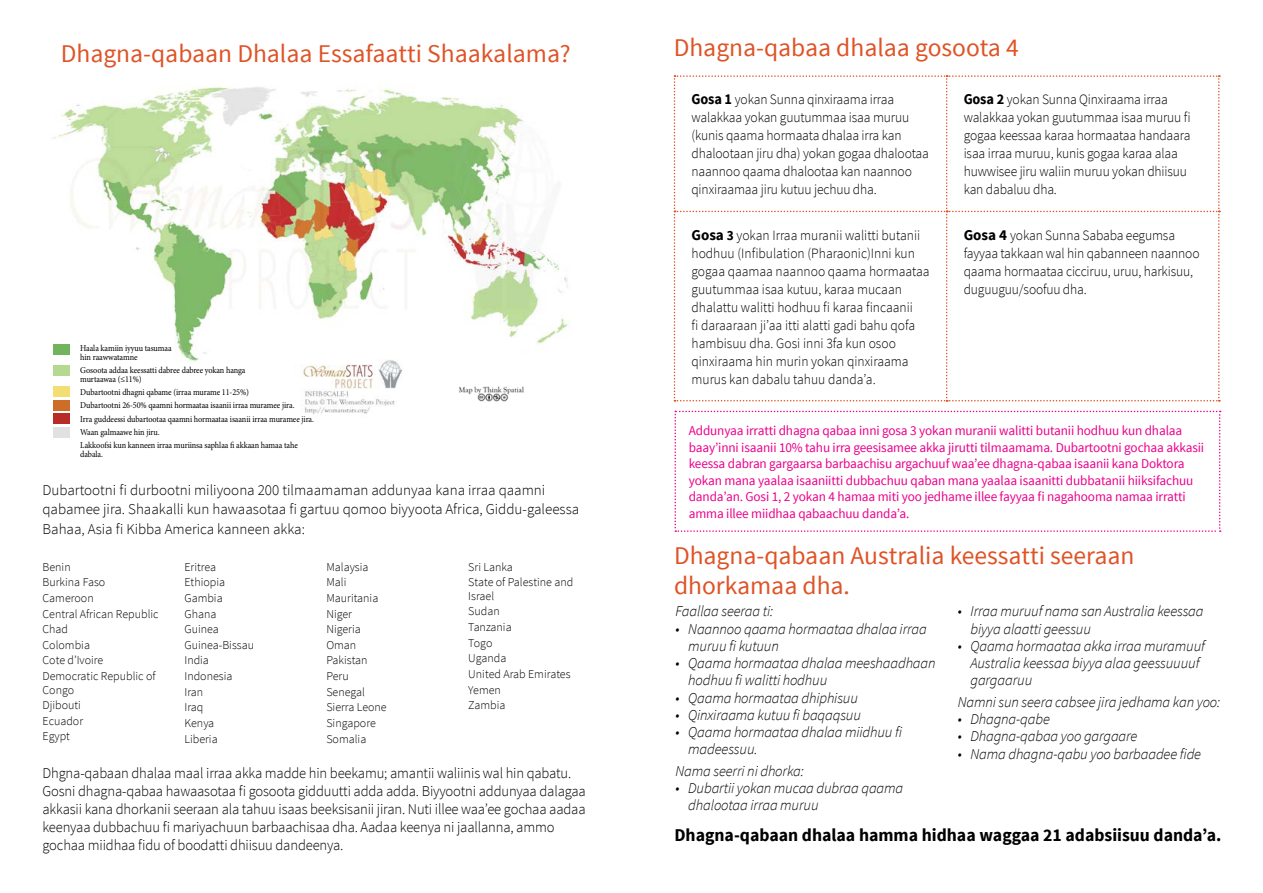
<style>
.page{position:relative;width:1263px;height:893px;background:#fff}
.page>*{position:absolute;margin:0;border:0;box-sizing:border-box;transform-origin:0 0}
.t1{font:25.5px/30.6px "Source Sans Pro";color:#df5326}
.t2{font:700 18px "Source Sans Pro";color:#000}
.t3{font:300 15px/18px "Source Sans Pro";letter-spacing:-.01em;color:#000}
.t4{font:italic 300 15px/17.2px "Source Sans Pro";letter-spacing:-.01em;color:#000}
.t5{font:300 14.25px/18px "Source Sans Pro";letter-spacing:-.01em;color:#000;scale:.95 1}
.t6{font:13.5px/16.5px "Source Sans Pro";letter-spacing:-.01em;color:#ec008c}
.t7{font:300 12px/15.6px "Source Sans Pro";color:#000}
.t8{font:9px/13.2px "Minion Pro";letter-spacing:-.01em;color:#000;scale:.91 1}
.s1{font-weight:700;font-size:15px}
.s2{font-weight:700}
</style>
<div class="page">
<svg style="left:674px;top:411px;width:547px;height:121px"></svg>
<img style="left:53px;top:85px;width:515px;height:277px">
<img style="left:294px;top:343px;width:118px;height:71px">
<img style="left:459px;top:386px;width:65px;height:16px">
<svg style="left:674px;top:75px;width:546px;height:326px"></svg>
<div style="left:54px;top:344px;width:16px;height:11px;background:#72b45d"></div>
<div style="left:54px;top:365px;width:16px;height:11px;background:#b6d991"></div>
<div style="left:54px;top:386px;width:16px;height:11px;background:#f3de73"></div>
<div style="left:54px;top:400px;width:16px;height:11px;background:#ce6d28"></div>
<div style="left:54px;top:413px;width:16px;height:10px;background:#b72c26"></div>
<div style="left:54px;top:427px;width:16px;height:10px;background:#e2e1e1"></div>
<h1 class="t1" style="left:61px;top:38px;width:511px">Dhagna-qabaan Dhalaa Essafaatti Shaakalama?</h1>
<p class="t8" style="left:80px;top:343px;width:102px;line-height:9px">Haala kamiin iyyuu tasumaa hin raawwatamne</p>
<p class="t8" style="left:80px;top:365px;width:183px;line-height:9px">Gosoota addaa keessatti dabree dabree yokan hanga murtaawaa (≤11%)</p>
<p class="t8" style="left:80px;top:386px;width:258px">Dubartootni dhagni qabame (irraa murame 11-25%)<br>Dubartootni 26-50% qaamni hormaataa isaanii irraa muramee jira.<br>Irra guddeessi dubartootaa qaamni hormaataa isaanii irraa muramee jira.<br>Waan galmaawe hin jiru.<br>Lakkoofsi kun kanneen irraa muriinsa saphlaa fi akkaan hamaa tahe</p>
<p class="t8" style="left:80px;top:448px;width:27px">dabala.</p>
<p class="t3" style="left:43px;top:480px;width:538px;line-height:19.5px">Dubartootni fi durbootni miliyoona 200 tilmaamaman addunyaa kana irraa qaamni qabamee jira. Shaakalli kun hawaasotaa fi gartuu qomoo biyyoota Africa, Giddu-galeessa<br>Bahaa, Asia fi Kibba America kanneen akka:</p>
<p class="t7" style="left:43px;top:559px;width:118px">Benin<br>Burkina Faso<br>Cameroon<br>Central African Republic<br>Chad<br>Colombia<br>Cote d’Ivoire<br>Democratic Republic of</p>
<p class="t7" style="left:43px;top:682px;width:42px">Congo<br>Djibouti<br>Ecuador<br>Egypt</p>
<p class="t7" style="left:184px;top:559px;width:71px">Eritrea<br>Ethiopia<br>Gambia<br>Ghana<br>Guinea<br>Guinea-Bissau<br>India<br>Indonesia<br>Iran<br>Iraq<br>Kenya<br>Liberia</p>
<p class="t7" style="left:326px;top:559px;width:62px">Malaysia<br>Mali<br>Mauritania<br>Niger<br>Nigeria<br>Oman<br>Pakistan<br>Peru<br>Senegal<br>Sierra Leone<br>Singapore<br>Somalia</p>
<p class="t7" style="left:468px;top:559px;width:107px">Sri Lanka<br>State of Palestine and</p>
<p class="t7" style="left:468px;top:588px;width:104px">Israel<br>Sudan<br>Tanzania<br>Togo<br>Uganda<br>United Arab Emirates<br>Yemen<br>Zambia</p>
<p class="t3" style="left:43px;top:764px;width:545px">Dhgna-qabaan dhalaa maal irraa akka madde hin beekamu; amantii waliinis wal hin qabatu.<br>Gosni dhagna-qabaa hawaasotaa fi gosoota gidduutti adda adda. Biyyootni addunyaa dalagaa akkasii kana dhorkanii seeraan ala tahuu isaas beeksisanii jiran. Nuti illee waa’ee gochaa aadaa keenyaa dubbachuu fi mariyachuun barbaachisaa dha. Aadaa keenya ni jaallanna, ammo gochaa miidhaa fidu of boodatti dhiisuu dandeenya.</p>
<h1 class="t1" style="left:674px;top:32px;width:347px">Dhagna-qabaa dhalaa gosoota 4</h1>
<p class="t5" style="left:691px;top:91px;width:251px"><span class="s1">Gosa 1</span> yokan Sunna qinxiraama irraa walakkaa yokan guutummaa isaa muruu (kunis qaama hormaata dhalaa irra kan dhalootaan jiru dha) yokan gogaa dhalootaa naannoo qaama dhalootaa kan naannoo qinxiraamaa jiru kutuu jechuu dha.</p>
<p class="t5" style="left:964px;top:91px;width:241px"><span class="s1">Gosa 2</span> yokan Sunna Qinxiraama irraa walakkaa yokan guutummaa isaa muruu fi gogaa keessaa karaa hormaataa handaara isaa irraa muruu, kunis gogaa karaa alaa huwwisee jiru waliin muruu yokan dhiisuu kan dabaluu dha.</p>
<p class="t5" style="left:691px;top:226px;width:252px"><span class="s1">Gosa</span> <span class="s2">3</span> yokan Irraa muranii walitti butanii hodhuu (Infibulation (Pharaonic)Inni kun gogaa qaamaa naannoo qaama hormaataa guutummaa isaa kutuu, karaa mucaan dhalattu walitti hodhuu fi karaa fincaanii<br>fi daraaraan ji’aa itti alatti gadi bahu qofa hambisuu dha. Gosi inni 3fa kun osoo qinxiraama hin murin yokan qinxiraama murus kan dabalu tahuu danda’a.</p>
<p class="t5" style="left:964px;top:226px;width:250px"><span class="s1">Gosa 4</span> yokan Sunna Sababa eegumsa fayyaa takkaan wal hin qabanneen naannoo qaama hormaataa cicciruu, uruu, harkisuu, duguuguu/soofuu dha.</p>
<p class="t6" style="left:689px;top:423px;width:517px">Addunyaa irratti dhagna qabaa inni gosa 3 yokan muranii walitti butanii hodhuu kun dhalaa baay’inni isaanii 10% tahu irra geesisamee akka jirutti tilmaamama. Dubartootni gochaa akkasii keessa dabran gargaarsa barbaachisu argachuuf waa’ee dhagna-qabaa isaanii kana Doktora yokan mana yaalaa isaaniitti dubbachuu qaban mana yaalaa isaanitti dubbatanii hiiksifachuu danda’an. Gosi 1, 2 yokan 4 hamaa miti yoo jedhame illee fayyaa fi nagahooma namaa irratti amma illee miidhaa qabaachuu danda’a.</p>
<h1 class="t1" style="left:674px;top:540px;width:462px">Dhagna-qabaan Australia keessatti seeraan dhorkamaa dha.</h1>
<p class="t4" style="left:675px;top:603px;width:99px">Faallaa seeraa ti:</p>
<p class="t4" style="left:688px;top:620px;width:240px;text-indent:-13px">• Naannoo qaama hormaataa dhalaa irraa muruu fi kutuun</p>
<p class="t4" style="left:688px;top:654px;width:249px;text-indent:-13px">• Qaama hormaataa dhalaa meeshaadhaan hodhuu fi walitti hodhuu</p>
<p class="t4" style="left:675px;top:689px;width:184px">• Qaama hormaataa dhiphisuu</p>
<p class="t4" style="left:675px;top:706px;width:187px">• Qinxiraama kutuu fi baqaqsuu</p>
<p class="t4" style="left:688px;top:723px;width:215px;text-indent:-13px">• Qaama hormaataa dhalaa miidhuu fi madeessuu.</p>
<p class="t4" style="left:675px;top:762px;width:130px">Nama seerri ni dhorka:</p>
<p class="t4" style="left:688px;top:779px;width:217px;text-indent:-13px">• Dubartii yokan mucaa dubraa qaama dhalootaa irraa muruu</p>
<p class="t4" style="left:970px;top:603px;width:235px;text-indent:-13px">• Irraa muruuf nama san Australia keessaa biyya alaatti geessuu</p>
<p class="t4" style="left:970px;top:637px;width:236px;text-indent:-13px">• Qaama hormaataa akka irraa muramuuf<br>Australia keessaa biyya alaa geessuuuuf gargaaruu</p>
<p class="t4" style="left:958px;top:693px;width:264px">Namni sun seera cabsee jira jedhama kan yoo:</p>
<p class="t4" style="left:958px;top:710px;width:94px">• Dhagna-qabe</p>
<p class="t4" style="left:958px;top:728px;width:181px">• Dhagna-qabaa yoo gargaare</p>
<p class="t4" style="left:958px;top:745px;width:245px">• Nama dhagna-qabu yoo barbaadee fide</p>
<p class="t2" style="left:674px;top:824px;width:549px">Dhagna-qabaan dhalaa hamma hidhaa waggaa 21 adabsiisuu danda’a.</p>
</div>
